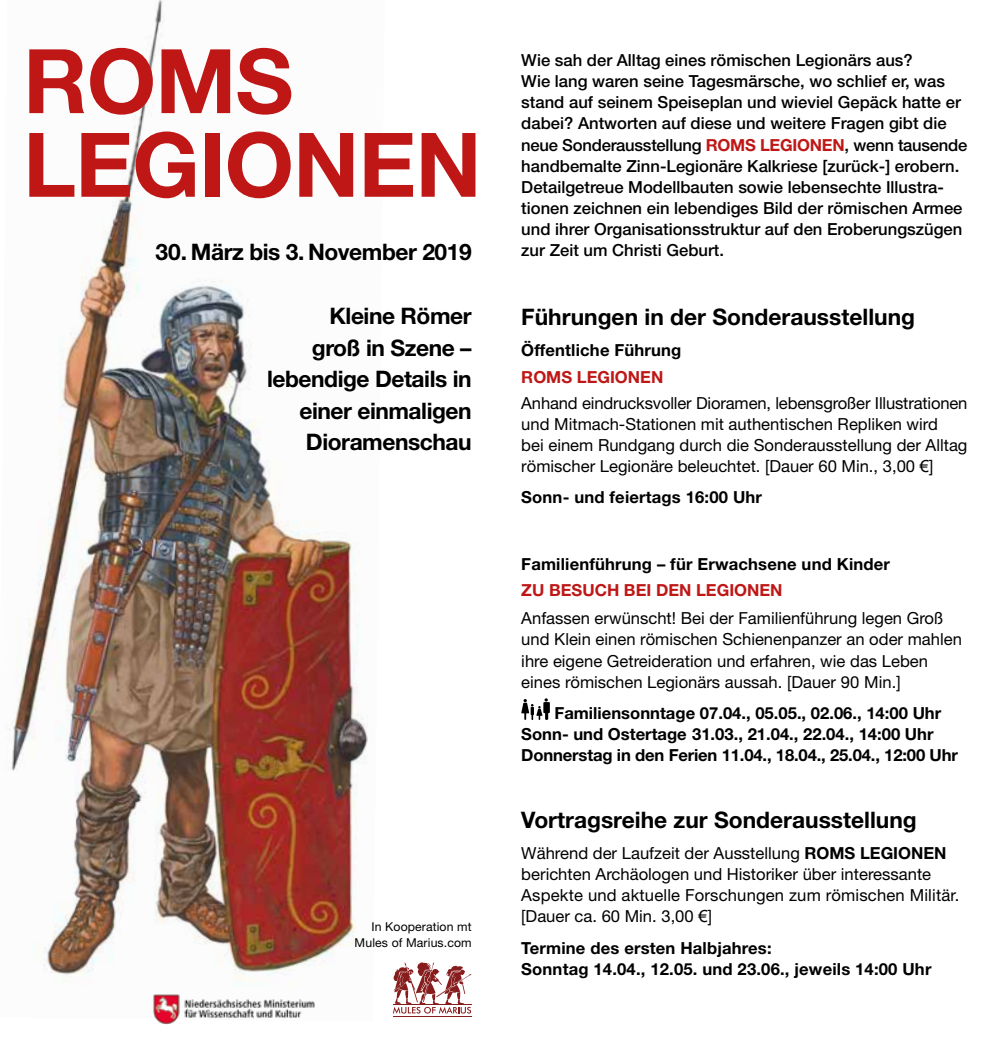
<style>
.page{position:relative;width:993px;height:1042px;background:#fff}
.page>*{position:absolute;margin:0;border:0;box-sizing:border-box;transform-origin:0 0}
.t1{font:700 89.25px/83.6px "Helvetica Neue";letter-spacing:-.01em;color:#be1716}
.t2{font:700 22.75px/31.5px "Helvetica Neue";letter-spacing:-.02em;color:#000;text-align:right}
.t3{font:700 22.75px "Helvetica Neue";color:#000}
.t4{font:16.62px/21px "Helvetica Neue";color:#000}
.t5{font:500 16.62px/21.2px "Helvetica Neue";color:#000}
.t6{font:700 16.62px/21px "Helvetica Neue";letter-spacing:.01em;color:#000}
.t7{font:700 16.62px "Helvetica Neue";color:#be1716}
.t8{font:12.25px/15.8px "Helvetica Neue";letter-spacing:.01em;color:#000;text-align:right}
.s1{font-weight:700;color:#be1716}
.s2{font-family:"Arial"}
.s3{font-weight:700}
</style>
<div class="page">
<img style="left:8px;top:0;width:360px;height:985px">
<svg style="left:521px;top:698px;width:28px;height:22px"></svg>
<img style="left:153px;top:994px;width:162px;height:31px">
<svg style="left:393px;top:962px;width:78px;height:51px"></svg>
<hr style="left:393px;top:1016px;width:78px;height:1px;background:#861c1c">
<h1 class="t1" style="left:23px;top:37px;width:460px">ROMS<br>LEGIONEN</h1>
<h2 class="t2" style="left:155px;top:235px;width:318px">30. März bis 3. November 2019</h2>
<h2 class="t2" style="left:267px;top:300px;width:206px">Kleine Römer<br>groß in Szene – lebendige Details in einer einmaligen<br>Dioramenschau</h2>
<p class="t8" style="left:354px;top:918px;width:118px">In Kooperation mt<br>Mules of Marius.com</p>
<p class="t5" style="left:521px;top:49px;width:447px">Wie sah der Alltag eines römischen Legionärs aus?<br>Wie lang waren seine Tagesmärsche, wo schlief er, was stand auf seinem Speiseplan und wieviel Gepäck hatte er dabei? Antworten auf diese und weitere Fragen gibt die neue Sonderausstellung <span class="s1">ROMS LEGIONEN</span>, wenn tausende handbemalte Zinn-Legionäre Kalkriese [zurück-] erobern.<br>Detailgetreue Modellbauten sowie lebensechte Illustra&shy;tionen zeichnen ein lebendiges Bild der römischen Armee und ihrer Organisationsstruktur auf den Eroberungszügen zur Zeit um Christi Geburt.</p>
<h2 class="t3" style="left:521px;top:302px;width:395px">Führungen in der Sonderausstellung</h2>
<p class="t6" style="left:521px;top:339px;width:162px">Öffentliche Führung</p>
<p class="t7" style="left:521px;top:366px;width:143px">ROMS LEGIONEN</p>
<p class="t4" style="left:521px;top:392px;width:447px">Anhand eindrucksvoller Dioramen, lebensgroßer Illustrationen und Mitmach-Stationen mit authentischen Repliken wird<br>bei einem Rundgang durch die Sonderausstellung der Alltag römischer Legionäre beleuchtet. [Dauer 60 Min., 3,00 <span class="s2">€</span>]</p>
<p class="t6" style="left:521px;top:486px;width:242px">Sonn- und feiertags 16:00 Uhr</p>
<p class="t6" style="left:521px;top:553px;width:370px">Familienführung – für Erwachsene und Kinder</p>
<p class="t7" style="left:521px;top:580px;width:263px">ZU BESUCH BEI DEN LEGIONEN</p>
<p class="t4" style="left:521px;top:608px;width:442px">Anfassen erwünscht! Bei der Familienführung legen Groß und Klein einen römischen Schienenpanzer an oder mahlen ihre eigene Getreideration und erfahren, wie das Leben eines römischen Legionärs aussah. [Dauer 90 Min.]</p>
<p class="t6" style="left:521px;top:702px;width:438px;text-indent:33px">Familiensonntage 07.04., 05.05., 02.06., 14:00 Uhr<br>Sonn- und Ostertage 31.03., 21.04., 22.04., 14:00 Uhr<br>Donnerstag in den Ferien 11.04., 18.04., 25.04., 12:00 Uhr</p>
<h2 class="t3" style="left:521px;top:805px;width:397px">Vortragsreihe zur Sonderausstellung</h2>
<p class="t4" style="left:521px;top:842px;width:439px">Während der Laufzeit der Ausstellung <span class="s3">ROMS LEGIONEN </span>berichten Archäologen und Historiker über interessante Aspekte und aktuelle Forschungen zum römischen Militär. [Dauer ca. 60 Min. 3,00 <span class="s2">€</span>]</p>
<p class="t6" style="left:521px;top:937px;width:411px">Termine des ersten Halbjahres:<br>Sonntag 14.04., 12.05. und 23.06., jeweils 14:00 Uhr</p>
</div>
